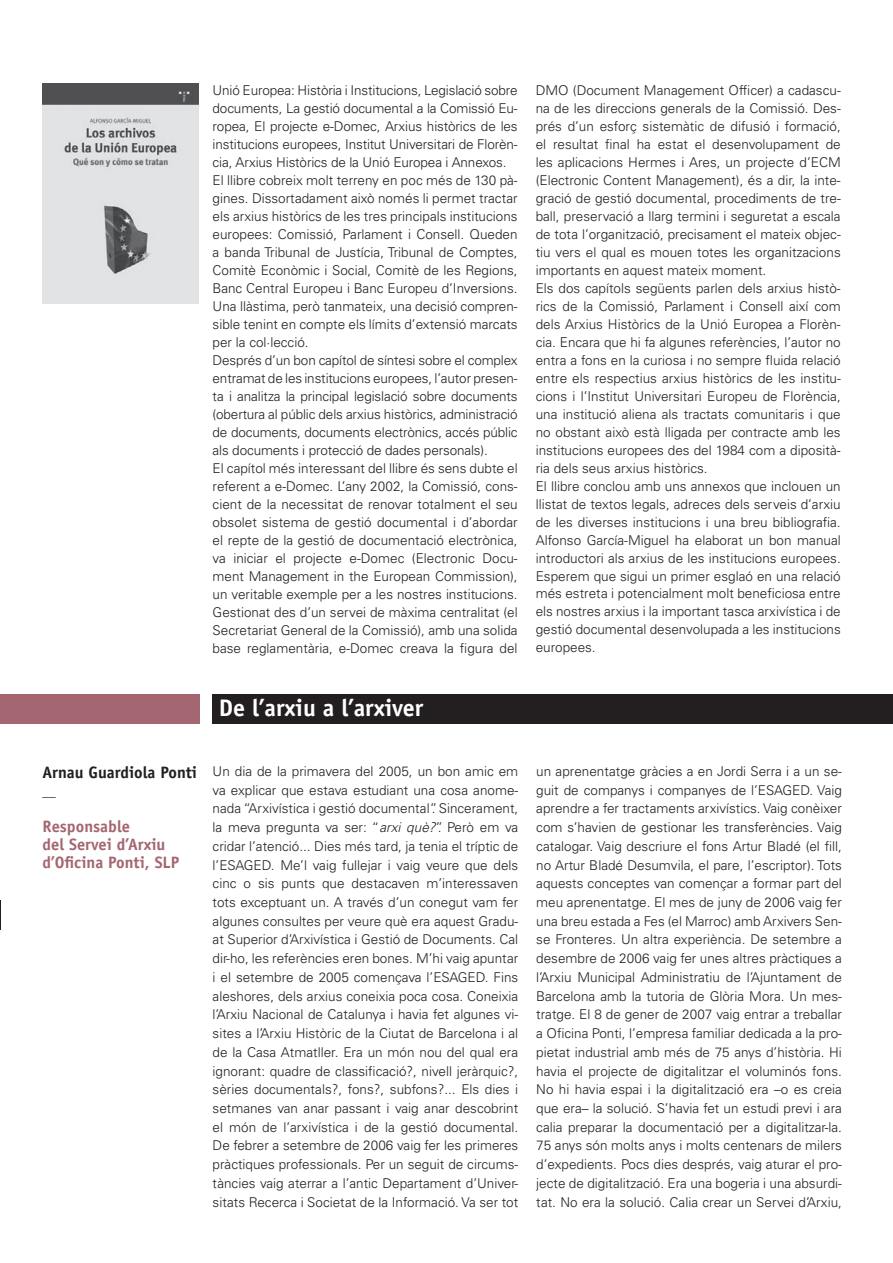
<style>
.page{position:relative;width:893px;height:1263px;background:#fff}
.page>*{position:absolute;margin:0;border:0;box-sizing:border-box;transform-origin:0 0}
.t1{font:700 24px "Officina Sans Std";color:#fff}
.t2{font:700 16.5px/18px "Officina Sans Std";color:#a46670}
.t3{font:700 16.5px "Officina Sans Std";color:#231f20}
.t4{font:300 13.5px/18px "Univers LT Std";color:#231f20;text-align:justify}
.t5{font:13.5px "Officina Sans Std";color:#231f20}
.s1{font-style:italic}
</style>
<div class="page">
<div style="left:213px;top:694px;width:680px;height:30px;background:#231f20"></div>
<div style="left:0;top:694px;width:200px;height:30px;background:#a46670"></div>
<hr style="left:0;top:900px;width:1px;height:30px;background:#231f20">
<img style="left:43px;top:84px;width:155px;height:219px">
<p class="t4" style="left:213px;top:81px;width:307px;text-align:left">Unió Europea: Història i Institucions, Legislació sobre documents, La gestió documental a la Comissió Eu&shy;ropea, El projecte e-Domec, Arxius històrics de les institucions europees, Institut Universitari de Florèn&shy;cia, Arxius Històrics de la Unió Europea i Annexos.<br>El llibre cobreix molt terreny en poc més de 130 pà&shy;gines. Dissortadament això només li permet tractar els arxius històrics de les tres principals institucions europees: Comissió, Parlament i Consell. Queden a banda Tribunal de Justícia, Tribunal de Comptes, Comitè Econòmic i Social, Comitè de les Regions, Banc Central Europeu i Banc Europeu d’Inversions.<br>Una llàstima, però tanmateix, una decisió compren&shy;sible tenint en compte els límits d’extensió marcats per la col·lecció.<br>Després d’un bon capítol de síntesi sobre el complex entramat de les institucions europees, l’autor presen&shy;ta i analitza la principal legislació sobre documents (obertura al públic dels arxius històrics, administració de documents, documents electrònics, accés públic als documents i protecció de dades personals).<br>El capítol més interessant del llibre és sens dubte el referent a e-Domec. L’any 2002, la Comissió, cons&shy;cient de la necessitat de renovar totalment el seu obsolet sistema de gestió documental i d’abordar el repte de la gestió de documentació electrònica, va iniciar el projecte e-Domec (Electronic Docu&shy;ment Management in the European Commission), un veritable exemple per a les nostres institucions.<br>Gestionat des d’un servei de màxima centralitat (el Secretariat General de la Comissió), amb una solida base reglamentària, e-Domec creava la figura del</p>
<p class="t4" style="left:536px;top:81px;width:307px;text-align:left">DMO (Document Management Officer) a cadascu&shy;na de les direccions generals de la Comissió. Des&shy;prés d’un esforç sistemàtic de difusió i formació, el resultat final ha estat el desenvolupament de les aplicacions Hermes i Ares, un projecte d’ECM (Electronic Content Management), és a dir, la inte&shy;gració de gestió documental, procediments de tre&shy;ball, preservació a llarg termini i seguretat a escala de tota l’organització, precisament el mateix objec&shy;tiu vers el qual es mouen totes les organitzacions importants en aquest mateix moment.<br>Els dos capítols següents parlen dels arxius histò&shy;rics de la Comissió, Parlament i Consell així com dels Arxius Històrics de la Unió Europea a Florèn&shy;cia. Encara que hi fa algunes referències, l’autor no entra a fons en la curiosa i no sempre fluida relació entre els respectius arxius històrics de les institu&shy;cions i l’Institut Universitari Europeu de Florència, una institució aliena als tractats comunitaris i que no obstant això està lligada per contracte amb les institucions europees des del 1984 com a diposità&shy;ria dels seus arxius històrics.<br>El llibre conclou amb uns annexos que inclouen un llistat de textos legals, adreces dels serveis d’arxiu de les diverses institucions i una breu bibliografia.<br>Alfonso García-Miguel ha elaborat un bon manual introductori als arxius de les institucions europees.<br>Esperem que sigui un primer esglaó en una relació més estreta i potencialment molt beneficiosa entre els nostres arxius i la important tasca arxivística i de gestió documental desenvolupada a les institucions europees.</p>
<h1 class="t1" style="left:219px;top:693px;width:206px">De l’arxiu a l’arxiver</h1>
<p class="t3" style="left:43px;top:762px;width:156px">Arnau Guardiola Ponti</p>
<p class="t5" style="left:43px;top:784px;width:15px">__</p>
<p class="t2" style="left:43px;top:817px;width:138px">Responsable<br>del Servei d’Arxiu d’Oficina Ponti, SLP</p>
<p class="t4" style="left:213px;top:762px;width:307px;line-height:18.8px">Un dia de la primavera del 2005, un bon amic em va explicar que estava estudiant una cosa anome&shy;nada “Arxivística i gestió documental”. Sincerament, la meva pregunta va ser: “<span class="s1">arxi què?</span>”. Però em va cridar l’atenció... Dies més tard, ja tenia el tríptic de l’ESAGED. Me’l vaig fullejar i vaig veure que dels cinc o sis punts que destacaven m’interessaven tots exceptuant un. A través d’un conegut vam fer algunes consultes per veure què era aquest Gradu&shy;at Superior d’Arxivística i Gestió de Documents. Cal dir-ho, les referències eren bones. M’hi vaig apuntar i el setembre de 2005 començava l’ESAGED. Fins aleshores, dels arxius coneixia poca cosa. Coneixia l’Arxiu Nacional de Catalunya i havia fet algunes vi&shy;sites a l’Arxiu Històric de la Ciutat de Barcelona i al de la Casa Atmatller. Era un món nou del qual era ignorant: quadre de classificació?, nivell jeràrquic?, sèries documentals?, fons?, subfons?... Els dies i setmanes van anar passant i vaig anar descobrint el món de l’arxivística i de la gestió documental.<br>De febrer a setembre de 2006 vaig fer les primeres pràctiques professionals. Per un seguit de circums&shy;tàncies vaig aterrar a l’antic Departament d’Univer&shy;sitats Recerca i Societat de la Informació. Va ser tot</p>
<p class="t4" style="left:536px;top:762px;width:307px;line-height:18.8px">un aprenentatge gràcies a en Jordi Serra i a un se&shy;guit de companys i companyes de l’ESAGED. Vaig aprendre a fer tractaments arxivístics. Vaig conèixer com s’havien de gestionar les transferències. Vaig catalogar. Vaig descriure el fons Artur Bladé (el fill, no Artur Bladé Desumvila, el pare, l’escriptor). Tots aquests conceptes van començar a formar part del meu aprenentatge. El mes de juny de 2006 vaig fer una breu estada a Fes (el Marroc) amb Arxivers Sen&shy;se Fronteres. Un altra experiència. De setembre a desembre de 2006 vaig fer unes altres pràctiques a l’Arxiu Municipal Administratiu de l’Ajuntament de Barcelona amb la tutoria de Glòria Mora. Un mes&shy;tratge. El 8 de gener de 2007 vaig entrar a treballar a Oficina Ponti, l’empresa familiar dedicada a la pro&shy;pietat industrial amb més de 75 anys d’història. Hi havia el projecte de digitalitzar el voluminós fons.<br>No hi havia espai i la digitalització era –o es creia que era– la solució. S’havia fet un estudi previ i ara calia preparar la documentació per a digitalitzar-la.<br>75 anys són molts anys i molts centenars de milers d’expedients. Pocs dies després, vaig aturar el pro&shy;jecte de digitalització. Era una bogeria i una absurdi&shy;tat. No era la solució. Calia crear un Servei d’Arxiu,</p>
</div>
